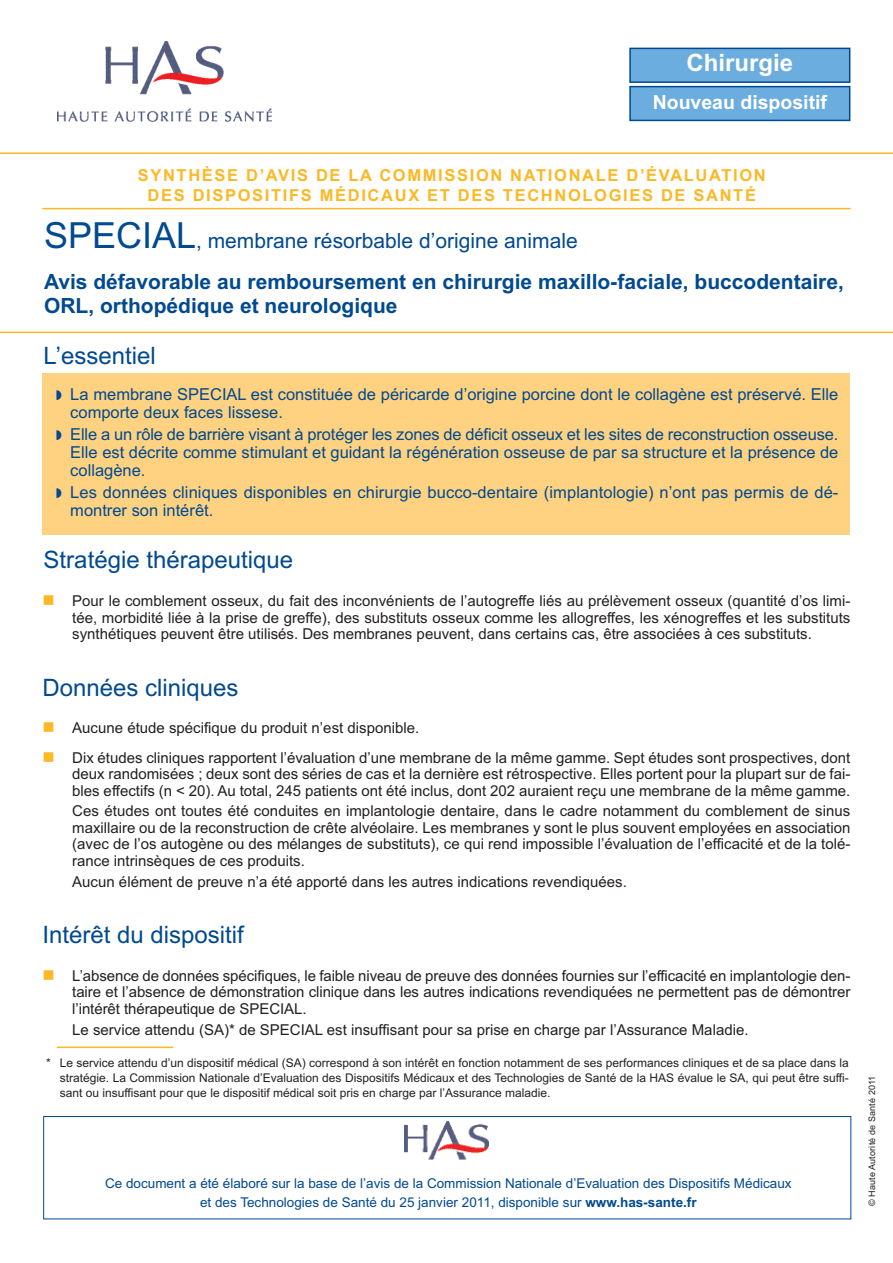
<style>
.page{position:relative;width:893px;height:1263px;background:#fff}
.page>*{position:absolute;margin:0;border:0;box-sizing:border-box;transform-origin:0 0}
.t1{font:24px "Arial";color:#014990}
.t2{font:700 24px "Arial";color:#fff}
.t3{font:700 21px/41px "Arial";color:#014990}
.t4{font:700 19.5px "Arial";color:#fff}
.t5{font:16.5px/18px "Arial";color:#014990}
.t6{font:700 16.5px/19.5px "Arial";letter-spacing:.1em;color:#fcb825;text-align:center}
.t7{font:15px/16.5px "Arial";color:#231f20;text-align:justify}
.t8{font:13.5px/19.5px "Arial";color:#014990;text-align:center}
.t9{font:12px/15px "Arial";color:#231f20;text-align:justify}
.t10{font:9px "Arial";letter-spacing:.015em;color:#231f20}
.s1{font-weight:400;font-size:36px}
.s2{font-weight:400}
.s3{font-weight:700}
</style>
<div class="page">
<hr style="left:0;top:332px;width:893px;height:1px;background:#fcb825">
<img style="left:57px;top:41px;width:214px;height:81px">
<hr style="left:0;top:152px;width:893px;height:2px;background:#fcb825">
<div style="left:43px;top:373px;width:807px;height:161px;background:#fed281"></div>
<hr style="left:42px;top:208px;width:808px;height:1px;background:#fcb825">
<div style="left:631px;top:87px;width:218px;height:33px;background:#6caddf"></div>
<div style="left:629px;top:86px;width:221px;height:35px;border:2px solid #014990"></div>
<div style="left:631px;top:49px;width:218px;height:32px;background:#6caddf"></div>
<div style="left:629px;top:48px;width:221px;height:35px;border:2px solid #014990"></div>
<img style="left:404px;top:1122px;width:85px;height:38px">
<div style="left:43px;top:1116px;width:808px;height:103px;border:1px solid #014990"></div>
<hr style="left:57px;top:1046px;width:116px;height:2px;background:#fcb825">
<h1 class="t2" style="left:686px;top:49px;width:108px">Chirurgie</h1>
<h3 class="t4" style="left:653px;top:90px;width:176px">Nouveau dispositif</h3>
<p class="t6" style="left:138px;top:166px;width:630px">SYNTHÈSE D’AVIS DE LA COMMISSION NATIONALE D’ÉVALUATION<br>DES DISPOSITIFS MÉDICAUX ET DES TECHNOLOGIES DE SANTÉ</p>
<h2 class="t3" style="left:44px;top:220px;width:801px"><span class="s1">SPECIAL</span><span class="s2">, membrane résorbable d’origine animale<br></span>Avis défavorable au remboursement en chirurgie maxillo-faciale, buccodentaire,</h2>
<h2 class="t3" style="left:44px;top:285px;width:355px">ORL, orthopédique et neurologique</h2>
<h1 class="t1" style="left:44px;top:341px;width:114px">L’essentiel</h1>
<p class="t5" style="left:70px;top:385px;width:770px">La membrane SPECIAL est constituée de péricarde d’origine porcine dont le collagène est préservé. Elle comporte deux faces lissese.</p>
<p class="t5" style="left:70px;top:425px;width:770px;text-align:justify">Elle a un rôle de barrière visant à protéger les zones de déficit osseux et les sites de reconstruction osseuse.<br>Elle est décrite comme stimulant et guidant la régénération osseuse de par sa structure et la présence de collagène.</p>
<p class="t5" style="left:70px;top:483px;width:770px">Les données cliniques disponibles en chirurgie bucco-dentaire (implantologie) n’ont pas permis de dé&shy;montrer son intérêt.</p>
<h1 class="t1" style="left:44px;top:546px;width:251px">Stratégie thérapeutique</h1>
<p class="t7" style="left:72px;top:593px;width:780px">Pour le comblement osseux, du fait des inconvénients de l’autogreffe liés au prélèvement osseux (quantité d’os limi&shy;tée, morbidité liée à la prise de greffe), des substituts osseux comme les allogreffes, les xénogreffes et les substituts synthétiques peuvent être utilisés. Des membranes peuvent, dans certains cas, être associées à ces substituts.</p>
<h1 class="t1" style="left:43px;top:673px;width:198px">Données cliniques</h1>
<p class="t7" style="left:72px;top:714px;width:780px;line-height:29.2px">Aucune étude spécifique du produit n’est disponible.<br>Dix études cliniques rapportent l’évaluation d’une membrane de la même gamme. Sept études sont prospectives, dont</p>
<p class="t7" style="left:72px;top:766px;width:780px">deux randomisées ; deux sont des séries de cas et la dernière est rétrospective. Elles portent pour la plupart sur de fai&shy;bles effectifs (n &lt; 20). Au total, 245 patients ont été inclus, dont 202 auraient reçu une membrane de la même gamme.</p>
<p class="t7" style="left:72px;top:803px;width:780px">Ces études ont toutes été conduites en implantologie dentaire, dans le cadre notamment du comblement de sinus maxillaire ou de la reconstruction de crête alvéolaire. Les membranes y sont le plus souvent employées en association (avec de l’os autogène ou des mélanges de substituts), ce qui rend impossible l’évaluation de l’efficacité et de la tolé&shy;rance intrinsèques de ces produits.</p>
<p class="t7" style="left:72px;top:873px;width:556px">Aucun élément de preuve n’a été apporté dans les autres indications revendiquées.</p>
<h1 class="t1" style="left:43px;top:921px;width:203px">Intérêt du dispositif</h1>
<p class="t7" style="left:72px;top:967px;width:780px">L’absence de données spécifiques, le faible niveau de preuve des données fournies sur l’efficacité en implantologie den&shy;taire et l’absence de démonstration clinique dans les autres indications revendiquées ne permettent pas de démontrer l’intérêt thérapeutique de SPECIAL.</p>
<p class="t7" style="left:72px;top:1021px;width:678px">Le service attendu (SA)* de SPECIAL est insuffisant pour sa prise en charge par l’Assurance Maladie.</p>
<p class="t9" style="left:60px;top:1055px;width:791px;text-indent:-14px">* Le service attendu d’un dispositif médical (SA) correspond à son intérêt en fonction notamment de ses performances cliniques et de sa place dans la stratégie. La Commission Nationale d’Evaluation des Dispositifs Médicaux et des Technologies de Santé de la HAS évalue le SA, qui peut être suffi&shy;sant ou insuffisant pour que le dispositif médical soit pris en charge par l’Assurance maladie.</p>
<p class="t8" style="left:105px;top:1173px;width:688px">Ce document a été élaboré sur la base de l’avis de la Commission Nationale d’Evaluation des Dispositifs Médicaux et des Technologies de Santé du 25 janvier 2011, disponible sur <span class="s3">www.has-sante.fr</span></p>
<p class="t10" style="left:867px;top:1206px;width:132px;rotate:-90deg">© Haute Autorité de Santé 2011</p>
</div>
